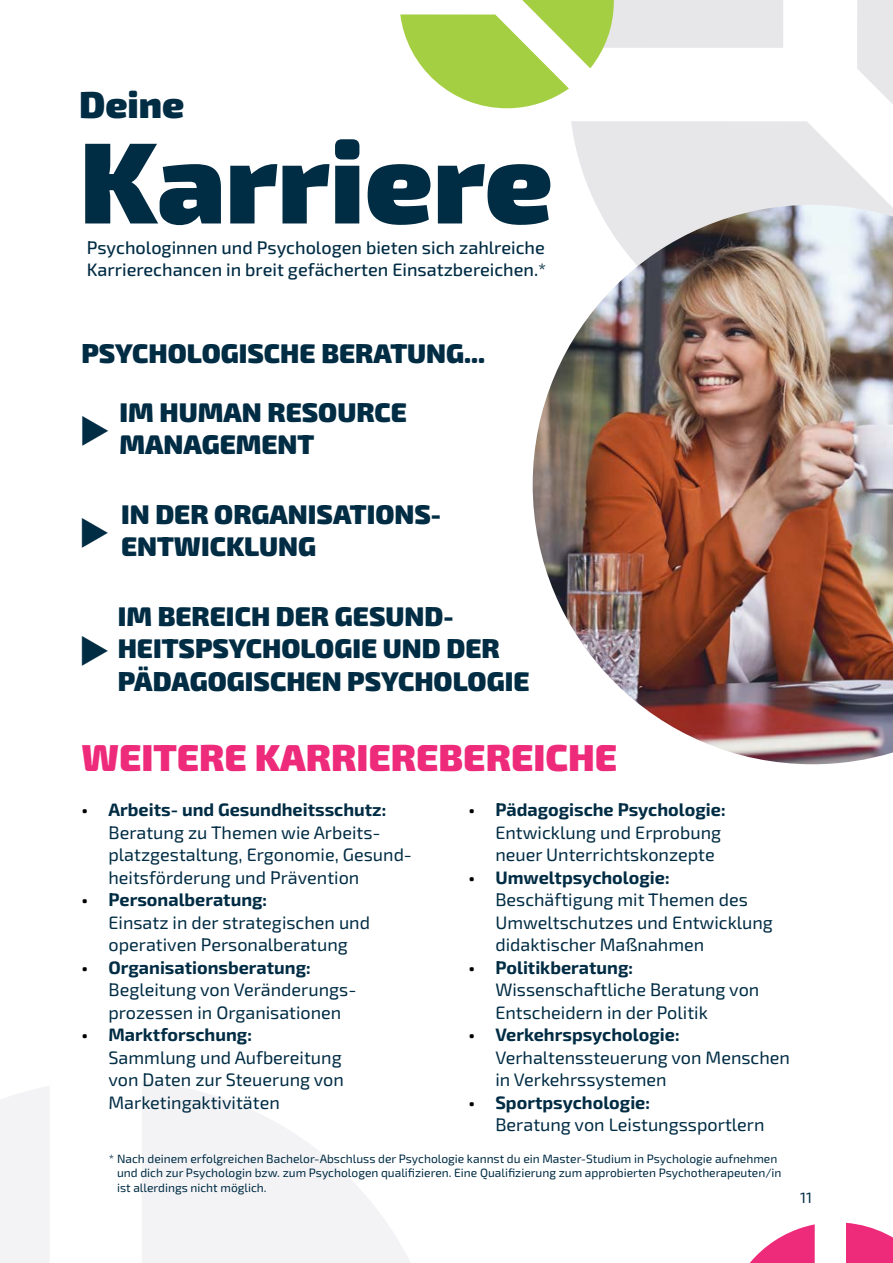
<style>
.page{position:relative;width:893px;height:1263px;background:#fff}
.page>*{position:absolute;margin:0;border:0;box-sizing:border-box;transform-origin:0 0}
.t1{font:900 115.5px "Exo 2";color:#002c44}
.t2{font:900 37.5px "Exo 2";color:#ee2a7b}
.t3{font:900 37.5px "Exo 2";color:#002c44}
.t4{font:900 27px/32.4px "Exo 2";color:#002c44}
.t5{font:18px/22.5px "Exo 2";color:#002c44}
.t6{font:500 18px/22.5px "Exo 2";color:#002c44}
.t7{font:15px "Exo 2";color:#002c44}
.t8{font:12px/14.4px "Exo 2";color:#002c44}
.s1{font-weight:700;color:#000}
.s2{font-weight:700}
</style>
<div class="page">
<div style="left:0;top:1086px;width:49px;height:177px;background:#f3f3f5"></div>
<svg style="left:142px;top:1081px;width:268px;height:182px;fill:#f3f3f5"></svg>
<svg style="left:750px;top:1224px;width:65px;height:39px"></svg>
<svg style="left:846px;top:1223px;width:47px;height:40px;background:#f0468c"></svg>
<svg style="left:571px;top:121px;width:286px;height:84px;background:#e9e9eb"></svg>
<svg style="left:857px;top:0;width:36px;height:205px"></svg>
<img style="left:533px;top:205px;width:360px;height:559px">
<svg style="left:400px;top:0;width:383px;height:108px"></svg>
<h2 class="t3" style="left:79px;top:79px;width:107px">Deine</h2>
<h1 class="t1" style="left:79px;top:102px;width:475px">Karriere</h1>
<p class="t6" style="left:87px;top:235px;width:461px">Psychologinnen und Psychologen bieten sich zahlreiche<br>Karrierechancen in breit gefächerten Einsatzbereichen.*</p>
<h3 class="t4" style="left:81px;top:336px;width:405px">PSYCHOLOGISCHE BERATUNG...</h3>
<h3 class="t4" style="left:119px;top:395px;width:289px">IM HUMAN RESOURCE<br>MANAGEMENT</h3>
<h3 class="t4" style="left:121px;top:497px;width:322px">IN DER ORGANISATIONS-<br>ENTWICKLUNG</h3>
<h3 class="t4" style="left:118px;top:599px;width:413px">IM BEREICH DER GESUND-<br>HEITSPSYCHOLOGIE UND DER<br>PÄDAGOGISCHEN PSYCHOLOGIE</h3>
<h2 class="t2" style="left:81px;top:732px;width:537px">WEITERE KARRIEREBEREICHE</h2>
<p class="t5" style="left:108px;top:798px;width:305px;text-indent:-27px"><span class="s1">•</span> <span class="s2">Arbeits- und Gesundheitsschutz:<br></span>Beratung zu Themen wie Arbeits&shy;platzgestaltung, Ergonomie, Gesund&shy;heitsförderung und Prävention</p>
<p class="t5" style="left:108px;top:888px;width:263px;text-indent:-27px"><span class="s1">•</span> <span class="s2">Personalberatung:<br></span>Einsatz in der strategischen und operativen Personalberatung</p>
<p class="t5" style="left:108px;top:955px;width:249px;text-indent:-27px"><span class="s1">•</span> <span class="s2">Organisationsberatung:<br></span>Begleitung von Veränderungs&shy;prozessen in Organisationen</p>
<p class="t5" style="left:108px;top:1023px;width:237px;text-indent:-27px"><span class="s1">•</span> <span class="s2">Marktforschung:<br></span>Sammlung und Aufbereitung von Daten zur Steuerung von<br>Marketingaktivitäten</p>
<p class="t5" style="left:495px;top:798px;width:232px;text-indent:-27px"><span class="s1">•</span> <span class="s2">Pädagogische Psychologie:<br></span>Entwicklung und Erprobung neuer Unterrichtskonzepte</p>
<p class="t5" style="left:495px;top:865px;width:279px;text-indent:-27px"><span class="s1">•</span> <span class="s2">Umweltpsychologie:<br></span>Beschäftigung mit Themen des<br>Umweltschutzes und Entwicklung didaktischer Maßnahmen</p>
<p class="t5" style="left:495px;top:955px;width:265px;text-indent:-27px"><span class="s1">•</span> <span class="s2">Politikberatung:<br></span>Wissenschaftliche Beratung von<br>Entscheidern in der Politik</p>
<p class="t5" style="left:495px;top:1023px;width:296px;text-indent:-27px"><span class="s1">•</span> <span class="s2">Verkehrspsychologie:<br></span>Verhaltenssteuerung von Menschen in Verkehrssystemen</p>
<p class="t5" style="left:495px;top:1090px;width:271px;text-indent:-27px"><span class="s1">•</span> <span class="s2">Sportpsychologie:<br></span>Beratung von Leistungssportlern</p>
<p class="t8" style="left:117px;top:1151px;width:666px;text-indent:-8px">* Nach deinem erfolgreichen Bachelor-Abschluss der Psychologie kannst du ein Master-Studium in Psychologie aufnehmen und dich zur Psychologin bzw. zum Psychologen qualifizieren. Eine Qualifizierung zum approbierten Psychotherapeuten/in ist allerdings nicht möglich.</p>
<p class="t7" style="left:800px;top:1187px;width:13px">11</p>
</div>
